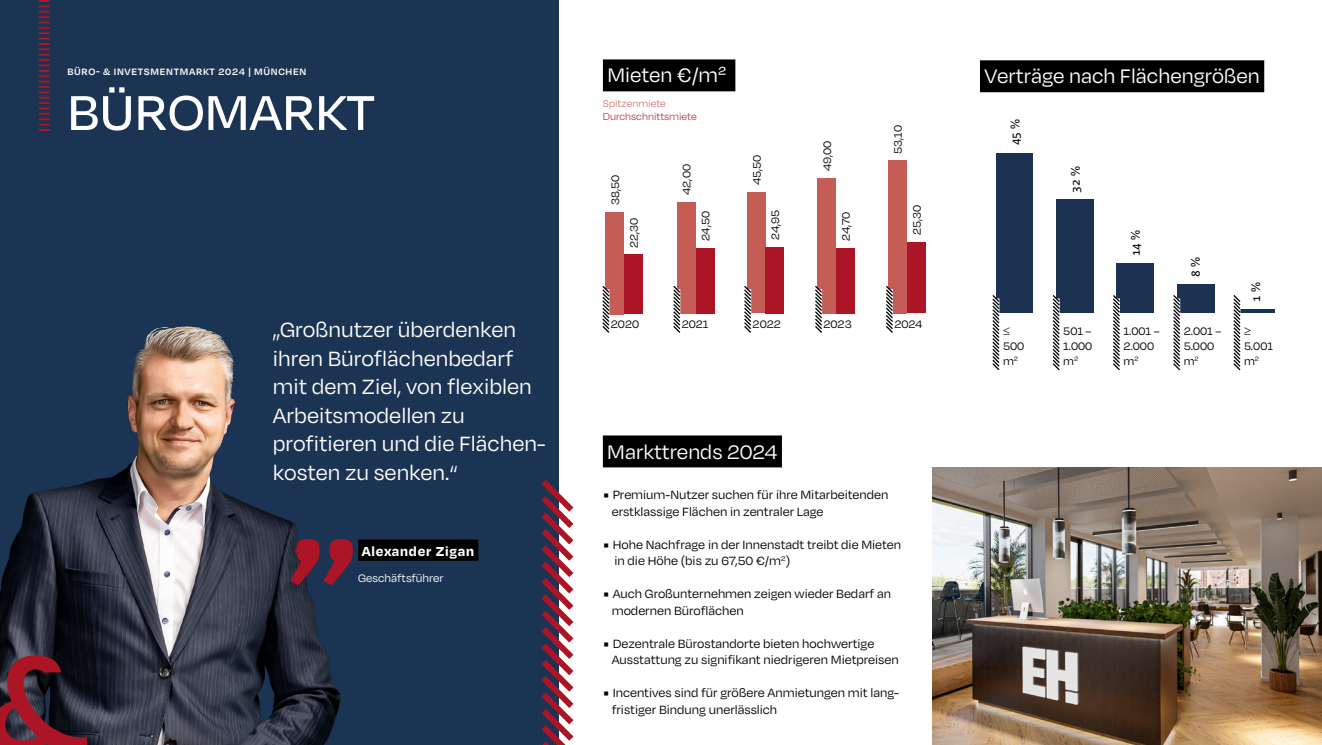
<style>
.page{position:relative;width:1322px;height:745px;background:#fff}
.page>*{position:absolute;margin:0;border:0;box-sizing:border-box;transform-origin:0 0}
.t1{font:500 56.25px "Degular";color:#fff}
.t2{font:23.75px/28.5px "Degular";color:#fff}
.t3{font:22.5px "Degular";color:#fff}
.t4{font:700 15px "Degular";letter-spacing:.05em;color:#fff}
.t5{font:13.75px/16.5px "Degular";color:#000}
.t6{font:12.5px/15px "Degular";color:#000}
.t7{font:12.5px "Degular";color:#fff}
.t8{font:12.5px "Camingo Dos Pro";color:#000}
.t9{font:300 11.25px "Degular";color:#ac1525}
.t10{font:300 11.25px "Degular";color:#c35d55}
.t11{font:600 10.62px "Degular";letter-spacing:.065em;color:#fff}
.s1{font-family:"Minion Pro"}
</style>
<div class="page">
<div style="left:0;top:0;width:559px;height:744px;background:#1c3453"></div>
<svg style="left:39px;top:0;width:11px;height:131px"></svg>
<div style="left:603px;top:435px;width:179px;height:32px;background:#000"></div>
<svg style="left:541px;top:480px;width:33px;height:264px"></svg>
<img style="left:0;top:325px;width:397px;height:419px">
<div style="left:888px;top:160px;width:19px;height:153px;background:#c35d55"></div>
<div style="left:907px;top:242px;width:19px;height:71px;background:#ac1525"></div>
<div style="left:605px;top:212px;width:19px;height:102px;background:#c35d55"></div>
<div style="left:624px;top:254px;width:19px;height:59px;background:#ac1525"></div>
<div style="left:677px;top:202px;width:18px;height:111px;background:#c35d55"></div>
<div style="left:696px;top:248px;width:18px;height:65px;background:#ac1525"></div>
<div style="left:747px;top:192px;width:19px;height:121px;background:#c35d55"></div>
<div style="left:765px;top:247px;width:19px;height:66px;background:#ac1525"></div>
<div style="left:817px;top:178px;width:19px;height:135px;background:#c35d55"></div>
<div style="left:836px;top:248px;width:19px;height:65px;background:#ac1525"></div>
<div style="left:603px;top:59px;width:132px;height:32px;background:#000"></div>
<svg style="left:602px;top:285px;width:9px;height:48px"></svg>
<svg style="left:673px;top:285px;width:9px;height:48px"></svg>
<svg style="left:744px;top:286px;width:8px;height:47px"></svg>
<svg style="left:815px;top:285px;width:8px;height:48px"></svg>
<svg style="left:886px;top:285px;width:8px;height:48px"></svg>
<svg style="left:290px;top:539px;width:63px;height:46px"></svg>
<div style="left:358px;top:539px;width:120px;height:21px;background:#000"></div>
<svg style="left:0;top:655px;width:87px;height:89px"></svg>
<img style="left:932px;top:467px;width:390px;height:277px">
<div style="left:980px;top:60px;width:284px;height:32px;background:#000"></div>
<div style="left:1116px;top:263px;width:38px;height:50px;background:#1b3253"></div>
<div style="left:1177px;top:284px;width:37px;height:29px;background:#1b3253"></div>
<hr style="left:1236px;top:309px;width:38px;height:4px;background:#1b3253">
<div style="left:1056px;top:199px;width:38px;height:114px;background:#1b3253"></div>
<div style="left:996px;top:153px;width:37px;height:160px;background:#1b3253"></div>
<svg style="left:1052px;top:295px;width:8px;height:76px"></svg>
<svg style="left:1113px;top:295px;width:7px;height:76px"></svg>
<svg style="left:1173px;top:295px;width:8px;height:76px"></svg>
<svg style="left:992px;top:295px;width:8px;height:76px"></svg>
<svg style="left:1233px;top:295px;width:8px;height:76px"></svg>
<p class="t11" style="left:67px;top:65px;width:240px">BÜRO- &amp; INVETSMENTMARKT 2024 | MÜNCHEN</p>
<h1 class="t1" style="left:67px;top:78px;width:309px">BÜROMARKT</h1>
<h2 class="t2" style="left:273px;top:314px;width:274px">„Großnutzer überdenken ihren Büroflächenbedarf mit dem Ziel, von flexiblen<br>Arbeitsmodellen zu profitieren und die Flächen&shy;kosten zu senken.“</h2>
<p class="t4" style="left:362px;top:541px;width:114px">Alexander Zigan</p>
<p class="t7" style="left:358px;top:570px;width:87px">Geschäftsführer</p>
<h3 class="t3" style="left:607px;top:62px;width:121px">Mieten €/m²</h3>
<p class="t10" style="left:603px;top:96px;width:64px">Spitzenmiete</p>
<p class="t9" style="left:603px;top:110px;width:95px">Durchschnittsmiete</p>
<p class="t6" style="left:607px;top:205px;width:32px;rotate:-90deg">38,50</p>
<p class="t6" style="left:626px;top:248px;width:32px;rotate:-90deg">22,30</p>
<p class="t6" style="left:678px;top:195px;width:32px;rotate:-90deg">42,00</p>
<p class="t6" style="left:697px;top:241px;width:32px;rotate:-90deg">24,50</p>
<p class="t6" style="left:749px;top:185px;width:32px;rotate:-90deg">45,50</p>
<p class="t6" style="left:819px;top:171px;width:32px;rotate:-90deg">49,00</p>
<p class="t6" style="left:767px;top:240px;width:32px;rotate:-90deg">24,95</p>
<p class="t6" style="left:838px;top:241px;width:30px;rotate:-90deg">24,70</p>
<p class="t6" style="left:890px;top:154px;width:30px;rotate:-90deg">53,10</p>
<p class="t6" style="left:909px;top:235px;width:32px;rotate:-90deg">25,30</p>
<p class="t6" style="left:611px;top:316px;width:30px">2020</p>
<p class="t6" style="left:682px;top:316px;width:28px">2021</p>
<p class="t6" style="left:752px;top:316px;width:30px">2022</p>
<p class="t6" style="left:823px;top:316px;width:30px">2023</p>
<p class="t6" style="left:894px;top:316px;width:30px">2024</p>
<h3 class="t3" style="left:607px;top:438px;width:172px">Markttrends 2024</h3>
<p class="t5" style="left:612px;top:485px;width:278px;text-indent:-8px"><span class="s1">■</span> Premium-Nutzer suchen für ihre Mitarbeitenden erstklassige Flächen in zentraler Lage</p>
<p class="t5" style="left:614px;top:535px;width:288px;text-indent:-11px"><span class="s1">■</span> Hohe Nachfrage in der Innenstadt treibt die Mieten in die Höhe (bis zu 67,50 €/m<sup>2</sup>)</p>
<p class="t5" style="left:612px;top:584px;width:281px;text-indent:-8px"><span class="s1">■</span> Auch Großunternehmen zeigen wieder Bedarf an modernen Büroflächen</p>
<p class="t5" style="left:612px;top:634px;width:288px;text-indent:-8px"><span class="s1">■</span> Dezentrale Bürostandorte bieten hochwertige<br>Ausstattung zu signifikant niedrigeren Mietpreisen</p>
<p class="t5" style="left:612px;top:683px;width:289px;text-indent:-8px"><span class="s1">■</span> Incentives sind für größere Anmietungen mit lang&shy;fristiger Bindung unerlässlich</p>
<h3 class="t3" style="left:984px;top:63px;width:277px">Verträge nach Flächengrößen</h3>
<p class="t8" style="left:1007px;top:145px;width:28px;rotate:-90deg">45 %</p>
<p class="t6" style="left:1003px;top:338px;width:23px">500 m<sup>2</sup></p>
<p class="t8" style="left:1068px;top:192px;width:28px;rotate:-90deg">32 %</p>
<p class="t8" style="left:1128px;top:256px;width:28px;rotate:-90deg">14 %</p>
<p class="t8" style="left:1188px;top:277px;width:21px;rotate:-90deg">8 %</p>
<p class="t6" style="left:1063px;top:323px;width:31px;text-align:justify">501 – 1.000 m<sup>2</sup></p>
<p class="t6" style="left:1123px;top:323px;width:38px">1.001 –<br>2.000 m<sup>2</sup></p>
<p class="t6" style="left:1183px;top:323px;width:39px">2.001 –<br>5.000 m<sup>2</sup></p>
<p class="t8" style="left:1248px;top:302px;width:21px;rotate:-90deg">1 %</p>
<p class="t6" style="left:1244px;top:338px;width:31px">5.001 m<sup>2</sup></p>
</div>
